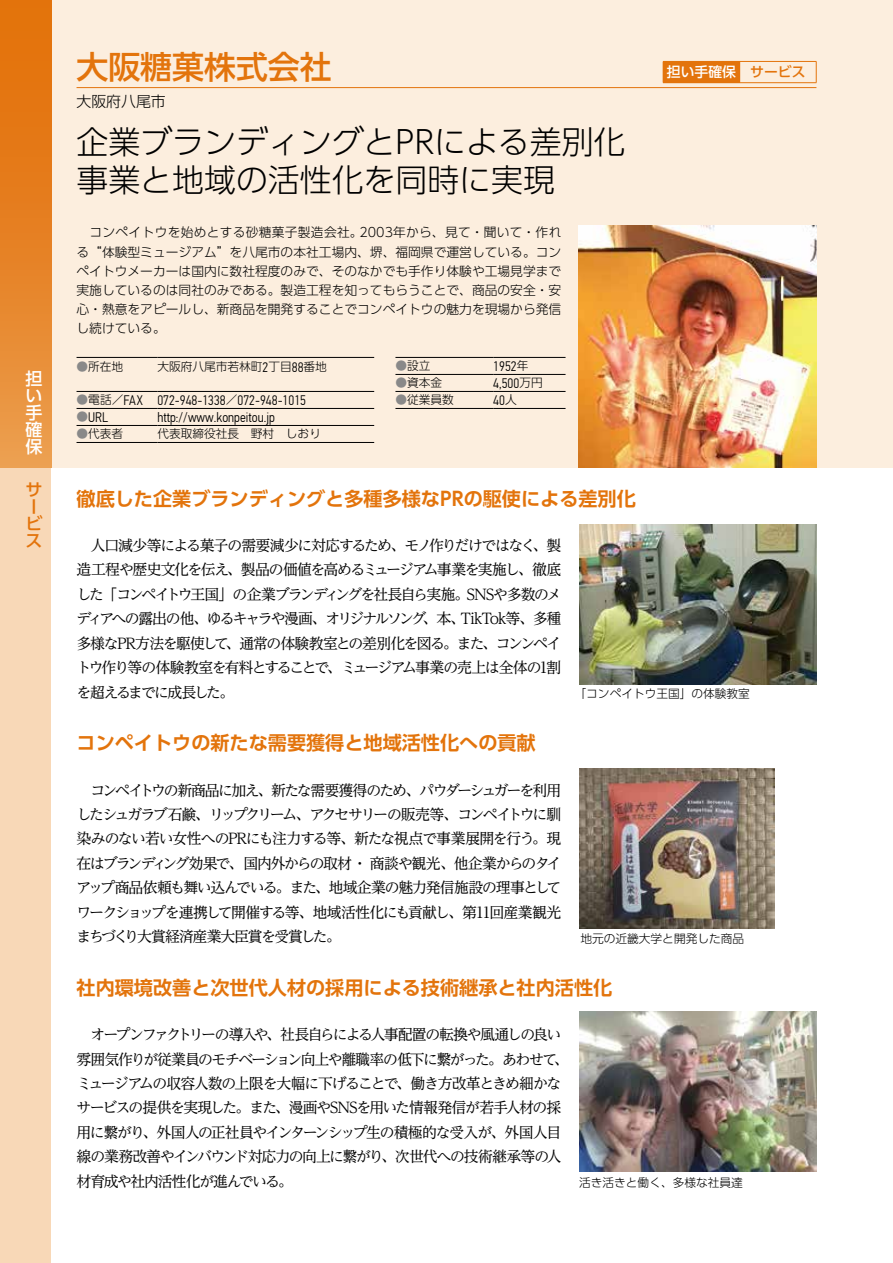
<style>
.page{position:relative;width:893px;height:1263px;background:#fff}
.page>*{position:absolute;margin:0;border:0;box-sizing:border-box;transform-origin:0 0}
.t1{font:300 31.95px/38.2px "UD Shin Go Pro";color:#000}
.t2{font:500 31.95px "UD Shin Go Pro";color:#e3740c}
.t3{font:700 19.2px "UD Shin Go Pro De";color:#e3740c}
.t4{font:500 16.95px/17px "UD Shin Go Pro";color:#fff;text-align:justify}
.t5{font:500 16.95px/17px "UD Shin Go Pro";color:#e3740c}
.t6{font:14.85px/24.5px "UD Reimin Pro";letter-spacing:-.095em;color:#000;text-align:justify}
.t7{font:300 14.85px "UD Shin Go Pro";color:#000}
.t8{font:300 13.8px "PF Din Text Cond Pro";color:#000}
.t9{font:500 13.8px "UD Shin Go Pro";color:#fff}
.t10{font:300 12.75px/19.2px "UD Shin Go Pro";color:#000;text-align:justify}
.t11{font:300 11.7px "UD Shin Go Pro";color:#000}
.s1{color:#898989}
.s2{font-family:"PF Din Text Cond Pro";font-size:13.8px}
.s3{font-family:"UD Shin Go Pro";font-size:11.7px;color:#898989}
.s4{font-family:"UD Shin Go Pro";font-size:11.7px}
.s5{color:#e3740c}
</style>
<div class="page">
<div style="left:0;top:0;width:893px;height:468px;background:#fceede"></div>
<div style="left:0;top:468px;width:51px;height:795px;background:#f8d8b7"></div>
<div style="left:0;top:0;width:51px;height:468px;background:linear-gradient(to bottom,#e26c02,#eb9a4a)"></div>
<img style="left:580px;top:768px;width:194px;height:160px">
<img style="left:580px;top:1011px;width:237px;height:160px">
<img style="left:578px;top:225px;width:239px;height:243px">
<img style="left:580px;top:524px;width:237px;height:160px">
<hr style="left:77px;top:87px;width:739px;height:1px;background:#e3740c">
<div style="left:663px;top:61px;width:77px;height:22px;background:#e3740c"></div>
<hr style="left:740px;top:61px;width:76px;height:1px;background:#e3740c">
<svg style="left:816px;top:62px;width:1px;height:20px"></svg>
<hr style="left:740px;top:82px;width:76px;height:1px;background:#e3740c">
<hr style="left:77px;top:357px;width:80px;height:1px;background:#000">
<hr style="left:157px;top:357px;width:217px;height:1px;background:#000">
<hr style="left:77px;top:391px;width:80px;height:1px;background:#000">
<hr style="left:157px;top:391px;width:217px;height:1px;background:#000">
<hr style="left:77px;top:408px;width:80px;height:1px;background:#000">
<hr style="left:157px;top:408px;width:217px;height:1px;background:#000">
<hr style="left:77px;top:425px;width:80px;height:1px;background:#000">
<hr style="left:157px;top:425px;width:217px;height:1px;background:#000">
<hr style="left:77px;top:442px;width:80px;height:1px;background:#000">
<hr style="left:157px;top:442px;width:217px;height:1px;background:#000">
<hr style="left:395px;top:357px;width:98px;height:1px;background:#000">
<hr style="left:493px;top:357px;width:73px;height:1px;background:#000">
<hr style="left:395px;top:374px;width:98px;height:1px;background:#000">
<hr style="left:493px;top:374px;width:73px;height:1px;background:#000">
<hr style="left:395px;top:391px;width:98px;height:1px;background:#000">
<hr style="left:493px;top:391px;width:73px;height:1px;background:#000">
<hr style="left:395px;top:408px;width:98px;height:1px;background:#000">
<hr style="left:493px;top:408px;width:73px;height:1px;background:#000">
<p class="t4" style="left:26px;top:369px;width:18px">担い手確保</p>
<p class="t5" style="left:26px;top:480px;width:19px">サービス</p>
<h1 class="t2" style="left:77px;top:41px;width:257px">大阪糖菓株式会社</h1>
<p class="t7" style="left:77px;top:89px;width:91px">大阪府八尾市</p>
<h1 class="t1" style="left:77px;top:121px;width:550px">企業ブランディングとPRによる差別化事業と地域の活性化を同時に実現</h1>
<p class="t10" style="left:77px;top:222px;width:486px">　コンペイトウを始めとする砂糖菓子製造会社。2003年から、見て・聞いて・作れる“体験型ミュージアム”を八尾市の本社工場内、堺、福岡県で運営している。コンペイトウメーカーは国内に数社程度のみで、そのなかでも手作り体験や工場見学まで実施しているのは同社のみである。製造工程を知ってもらうことで、商品の安全・安心・熱意をアピールし、新商品を開発することでコンペイトウの魅力を現場から発信し続けている。</p>
<p class="t11" style="left:77px;top:357px;width:48px"><span class="s1">●</span>所在地</p>
<p class="t11" style="left:157px;top:357px;width:171px">大阪府八尾市若林町<span class="s2">2</span>丁目<span class="s2">88</span>番地</p>
<p class="t8" style="left:77px;top:392px;width:231px"><span class="s3">●</span><span class="s4">電話／</span>FAX 072-948-1338<span class="s4">／</span>072-948-1015</p>
<p class="t8" style="left:77px;top:409px;width:33px"><span class="s3">●</span>URL</p>
<p class="t8" style="left:157px;top:409px;width:119px">http://www.konpeitou.jp</p>
<p class="t11" style="left:77px;top:424px;width:48px"><span class="s1">●</span>代表者</p>
<p class="t11" style="left:157px;top:424px;width:165px">代表取締役社長　野村　しおり</p>
<p class="t11" style="left:395px;top:356px;width:37px"><span class="s1">●</span>設立</p>
<p class="t8" style="left:493px;top:358px;width:37px">1952<span class="s4">年</span></p>
<p class="t11" style="left:395px;top:373px;width:48px"><span class="s1">●</span>資本金</p>
<p class="t8" style="left:493px;top:375px;width:51px">4,500<span class="s4">万円</span></p>
<p class="t11" style="left:395px;top:390px;width:60px"><span class="s1">●</span>従業員数</p>
<p class="t8" style="left:493px;top:392px;width:25px">40<span class="s4">人</span></p>
<p class="t9" style="left:667px;top:61px;width:140px">担い手確保 <span class="s5">サービス</span></p>
<p class="t3" style="left:77px;top:483px;width:561px">徹底した企業ブランディングと多種多様なPRの駆使による差別化</p>
<p class="t6" style="left:77px;top:533px;width:486px">　人口減少等による菓子の需要減少に対応するため、モノ作りだけではなく、製造工程や歴史文化を伝え、製品の価値を高めるミュージアム事業を実施し、徹底した「コンペイトウ王国」の企業ブランディングを社長自ら実施。SNSや多数のメディアへの露出の他、ゆるキャラや漫画、オリジナルソング、本、TikTok等、多種多様なPR方法を駆使して、通常の体験教室との差別化を図る。また、コンンペイトウ作り等の体験教室を有料とすることで、ミュージアム事業の売上は全体の1割を超えるまでに成長した。</p>
<p class="t3" style="left:77px;top:727px;width:461px">コンペイトウの新たな需要獲得と地域活性化への貢献</p>
<p class="t6" style="left:77px;top:777px;width:486px">　コンペイトウの新商品に加え、新たな需要獲得のため、パウダーシュガーを利用したシュガラブ石鹸、リップクリーム、アクセサリーの販売等、コンペイトウに馴染みのない若い女性へのPRにも注力する等、新たな視点で事業展開を行う。現在はブランディング効果で、国内外からの取材・商談や観光、他企業からのタイアップ商品依頼も舞い込んでいる。また、地域企業の魅力発信施設の理事としてワークショップを連携して開催する等、地域活性化にも貢献し、第11回産業観光まちづくり大賞経済産業大臣賞を受賞した。</p>
<p class="t3" style="left:77px;top:972px;width:537px">社内環境改善と次世代人材の採用による技術継承と社内活性化</p>
<p class="t6" style="left:77px;top:1022px;width:494px;text-align:left">　オープンファクトリーの導入や、社長自らによる人事配置の転換や風通しの良い雰囲気作りが従業員のモチベーション向上や離職率の低下に繋がった。あわせて、ミュージアムの収容人数の上限を大幅に下げることで、働き方改革ときめ細かなサービスの提供を実現した。また、漫画やSNSを用いた情報発信が若手人材の採用に繋がり、外国人の正社員やインターンシップ生の積極的な受入が、外国人目線の業務改善やインバウンド対応力の向上に繋がり、次世代への技術継承等の人材育成や社内活性化が進んでいる。</p>
<p class="t11" style="left:575px;top:684px;width:177px">「コンペイトウ王国」の体験教室</p>
<p class="t11" style="left:580px;top:929px;width:165px">地元の近畿大学と開発した商品</p>
<p class="t11" style="left:579px;top:1173px;width:165px">活き活きと働く、多様な社員達</p>
</div>
